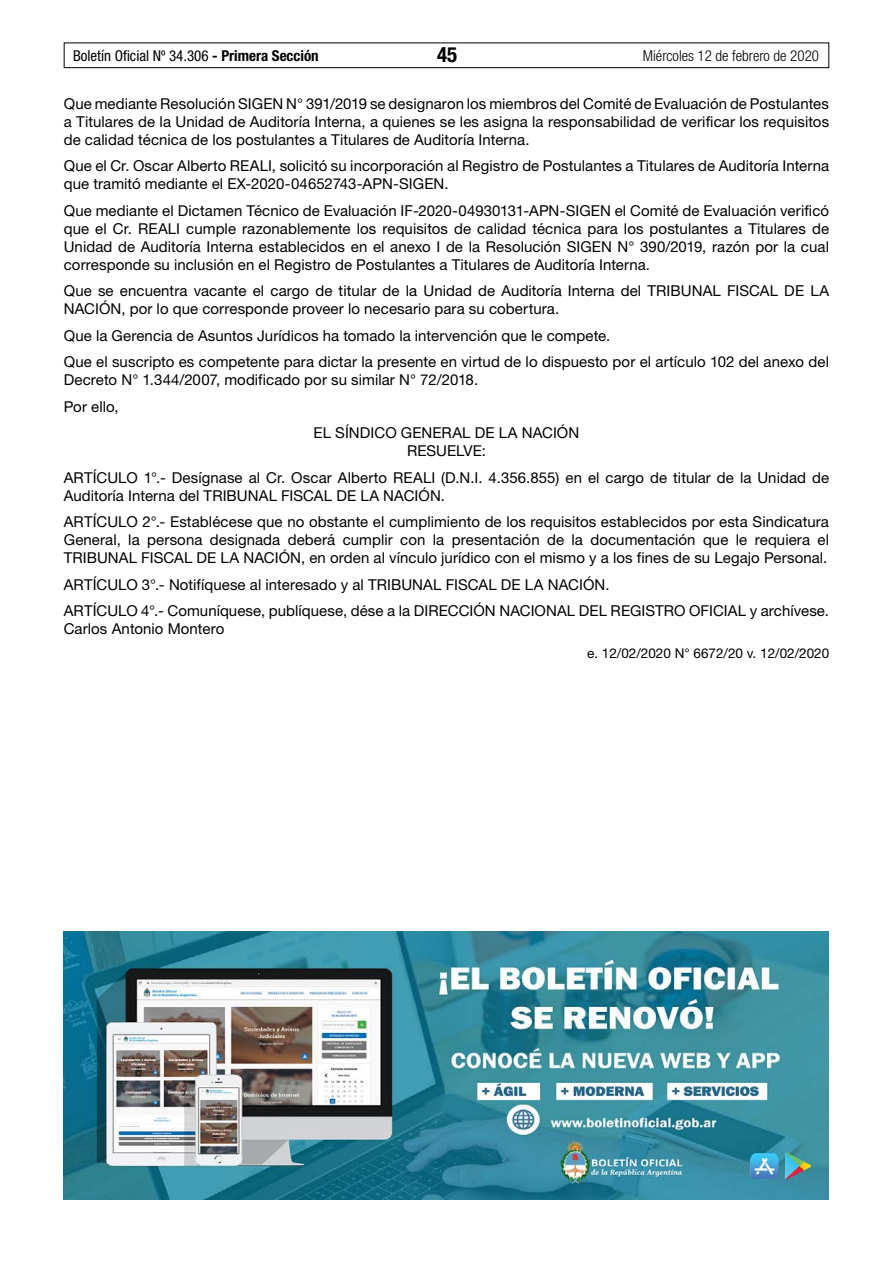
<style>
.page{position:relative;width:893px;height:1263px;background:#fff}
.page>*{position:absolute;margin:0;border:0;box-sizing:border-box;transform-origin:0 0}
.t1{font:700 condensed 21px "Helvetica Neue LT Std";color:#000}
.t2{font:15px/18px "Helvetica Neue LT Std";letter-spacing:.005em;color:#000}
.t3{font:condensed 15px "Helvetica Neue LT Std";color:#000}
.t4{font:300 condensed 15px "Helvetica Neue LT Std";color:#000}
.t5{font:13.5px "Helvetica Neue LT Std";color:#000}
.s1{font-weight:700}
</style>
<div class="page">
<div style="left:64px;top:43px;width:765px;height:25px;border:1px solid #000"></div>
<img style="left:64px;top:931px;width:765px;height:268px">
<p class="t3" style="left:73px;top:47px;width:247px">Boletín Oficial Nº 34.306 <span class="s1">- Primera Sección</span></p>
<h1 class="t1" style="left:437px;top:42px;width:22px">45</h1>
<p class="t4" style="left:643px;top:47px;width:178px">Miércoles 12 de febrero de 2020</p>
<p class="t2" style="left:64px;top:94px;width:767px;text-align:justify">Que mediante Resolución SIGEN N° 391/2019 se designaron los miembros del Comité de Evaluación de Postulantes a Titulares de la Unidad de Auditoría Interna, a quienes se les asigna la responsabilidad de verificar los requisitos de calidad técnica de los postulantes a Titulares de Auditoría Interna.</p>
<p class="t2" style="left:64px;top:156px;width:767px">Que el Cr. Oscar Alberto REALI, solicitó su incorporación al Registro de Postulantes a Titulares de Auditoría Interna que tramitó mediante el EX-2020-04652743-APN-SIGEN.</p>
<p class="t2" style="left:64px;top:201px;width:767px;text-align:justify">Que mediante el Dictamen Técnico de Evaluación IF-2020-04930131-APN-SIGEN el Comité de Evaluación verificó que el Cr. REALI cumple razonablemente los requisitos de calidad técnica para los postulantes a Titulares de Unidad de Auditoría Interna establecidos en el anexo I de la Resolución SIGEN N° 390/2019, razón por la cual corresponde su inclusión en el Registro de Postulantes a Titulares de Auditoría Interna.</p>
<p class="t2" style="left:64px;top:281px;width:767px">Que se encuentra vacante el cargo de titular de la Unidad de Auditoría Interna del TRIBUNAL FISCAL DE LA<br>NACIÓN, por lo que corresponde proveer lo necesario para su cobertura.</p>
<p class="t2" style="left:64px;top:322px;width:767px;line-height:26.5px">Que la Gerencia de Asuntos Jurídicos ha tomado la intervención que le compete.<br>Que el suscripto es competente para dictar la presente en virtud de lo dispuesto por el artículo 102 del anexo del</p>
<p class="t2" style="left:64px;top:370px;width:416px">Decreto N° 1.344/2007, modificado por su similar N° 72/2018.</p>
<p class="t2" style="left:64px;top:397px;width:56px">Por ello,</p>
<p class="t2" style="left:314px;top:424px;width:267px">EL SÍNDICO GENERAL DE LA NACIÓN</p>
<p class="t2" style="left:64px;top:437px;width:767px;line-height:26.5px;text-align:center">RESUELVE:<br>ARTÍCULO 1°.- Desígnase al Cr. Oscar Alberto REALI (D.N.I. 4.356.855) en el cargo de titular de la Unidad de</p>
<p class="t2" style="left:64px;top:482px;width:767px;line-height:26.5px">Auditoría Interna del TRIBUNAL FISCAL DE LA NACIÓN.<br>ARTÍCULO 2°.- Establécese que no obstante el cumplimiento de los requisitos establecidos por esta Sindicatura</p>
<p class="t2" style="left:64px;top:531px;width:767px">General, la persona designada deberá cumplir con la presentación de la documentación que le requiera el<br>TRIBUNAL FISCAL DE LA NACIÓN, en orden al vínculo jurídico con el mismo y a los fines de su Legajo Personal.</p>
<p class="t2" style="left:64px;top:571px;width:767px;line-height:26.5px">ARTÍCULO 3°.- Notifíquese al interesado y al TRIBUNAL FISCAL DE LA NACIÓN.<br>ARTÍCULO 4°.- Comuníquese, publíquese, dése a la DIRECCIÓN NACIONAL DEL REGISTRO OFICIAL y archívese.</p>
<p class="t2" style="left:64px;top:620px;width:162px">Carlos Antonio Montero</p>
<p class="t5" style="left:587px;top:645px;width:244px">e. 12/02/2020 N° 6672/20 v. 12/02/2020</p>
</div>
